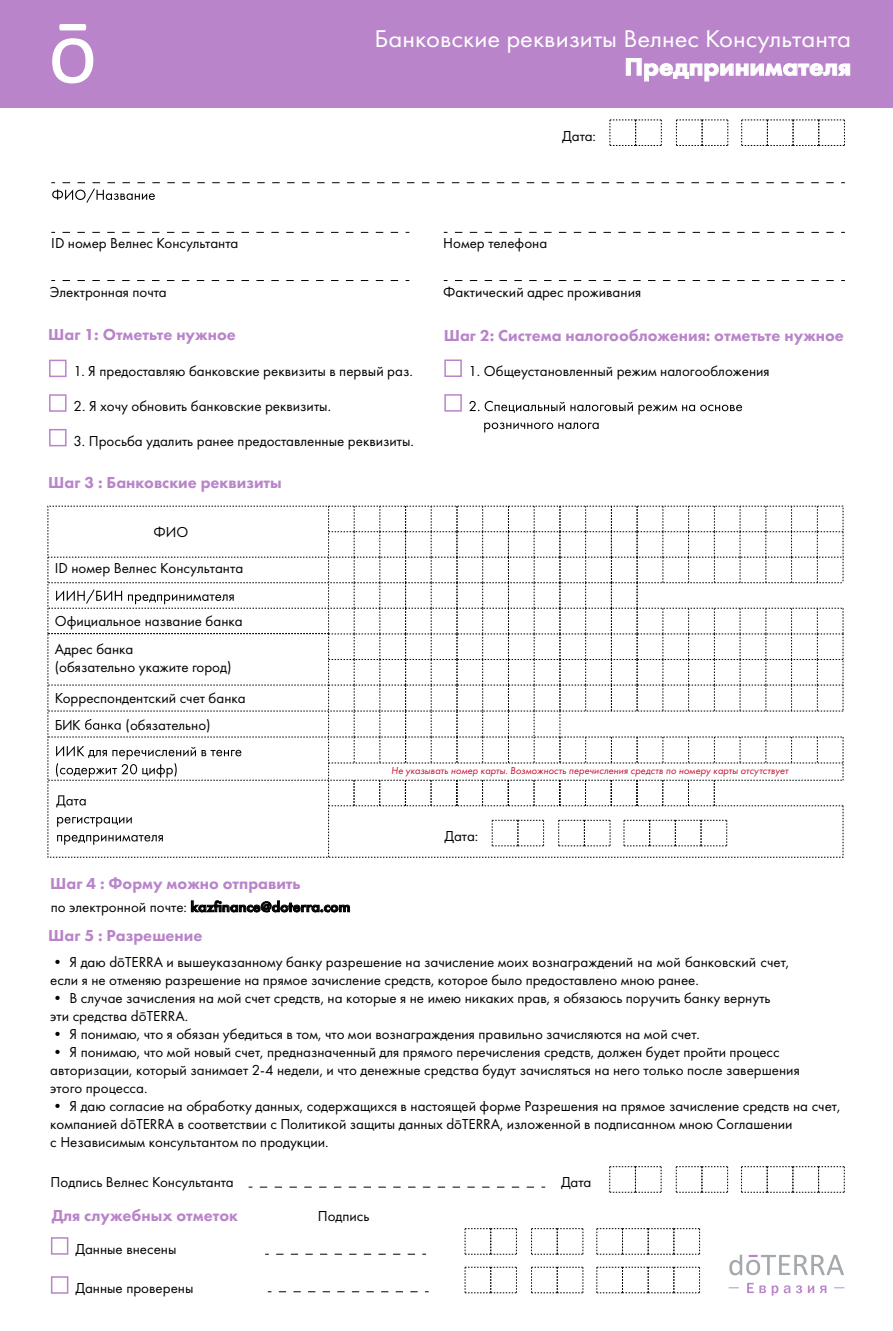
<style>
.page{position:relative;width:893px;height:1331px;background:#fff}
.page>*{position:absolute;margin:0;border:0;box-sizing:border-box;transform-origin:0 0}
.t1{font:25.2px "Futura PT";color:#fff;scale:1.06 1}
.t2{font:800 25.2px "Futura PT";color:#fff;scale:1.06 1}
.t3{font:800 16.5px "Futura PT";color:#b984ca}
.t4{font:15px/18px "Futura PT";color:#000}
.t5{font:600 15px "Futura PT";color:#000}
.t6{font:italic 10.5px "Futura PT";color:#c9142f}
.s1{font-weight:400}
</style>
<div class="page">
<svg style="left:51px;top:182px;width:794px;height:21px"></svg>
<svg style="left:63px;top:232px;width:346px;height:1px"></svg>
<svg style="left:455px;top:232px;width:390px;height:1px"></svg>
<svg style="left:63px;top:280px;width:346px;height:1px"></svg>
<svg style="left:455px;top:280px;width:390px;height:1px"></svg>
<div style="left:0;top:0;width:893px;height:107px;background:#b984ca"></div>
<svg style="left:59px;top:24px;width:27px;height:6px"></svg>
<svg style="left:52px;top:38px;width:41px;height:45px"></svg>
<div style="left:49px;top:360px;width:18px;height:17px;border:2px solid #b984ca"></div>
<div style="left:49px;top:394px;width:18px;height:18px;border:2px solid #b984ca"></div>
<div style="left:49px;top:429px;width:18px;height:17px;border:2px solid #b984ca"></div>
<svg style="left:626px;top:58px;width:224px;height:24px"></svg>
<svg style="left:268px;top:1291px;width:150px;height:1px"></svg>
<svg style="left:729px;top:1255px;width:115px;height:20px"></svg>
<svg style="left:747px;top:1283px;width:19px;height:10px"></svg>
<svg style="left:772px;top:1285px;width:6px;height:11px"></svg>
<svg style="left:784px;top:1285px;width:18px;height:8px"></svg>
<svg style="left:808px;top:1285px;width:6px;height:8px"></svg>
<svg style="left:820px;top:1285px;width:6px;height:8px"></svg>
<svg style="left:265px;top:1254px;width:150px;height:1px"></svg>
<div style="left:51px;top:1237px;width:17px;height:18px;border:2px solid #b984ca"></div>
<div style="left:51px;top:1276px;width:17px;height:18px;border:2px solid #b984ca"></div>
<svg style="left:484px;top:422px;width:115px;height:10px"></svg>
<svg style="left:465px;top:1228px;width:52px;height:27px"></svg>
<svg style="left:531px;top:1228px;width:53px;height:27px"></svg>
<svg style="left:597px;top:1228px;width:103px;height:27px"></svg>
<svg style="left:465px;top:1267px;width:52px;height:26px"></svg>
<svg style="left:531px;top:1267px;width:53px;height:26px"></svg>
<svg style="left:597px;top:1267px;width:103px;height:26px"></svg>
<svg style="left:610px;top:120px;width:52px;height:26px"></svg>
<svg style="left:676px;top:120px;width:52px;height:26px"></svg>
<svg style="left:741px;top:120px;width:104px;height:26px"></svg>
<svg style="left:191px;top:900px;width:159px;height:12px"></svg>
<svg style="left:249px;top:1187px;width:285px;height:1px"></svg>
<svg style="left:609px;top:1166px;width:53px;height:27px"></svg>
<svg style="left:676px;top:1166px;width:52px;height:27px"></svg>
<svg style="left:741px;top:1166px;width:104px;height:27px"></svg>
<div style="left:444px;top:359px;width:18px;height:18px;border:2px solid #b984ca"></div>
<div style="left:444px;top:394px;width:18px;height:18px;border:2px solid #b984ca"></div>
<svg style="left:469px;top:401px;width:273px;height:13px"></svg>
<svg style="left:48px;top:506px;width:796px;height:351px"></svg>
<h1 class="t1" style="left:374px;top:24px;width:451px">Банковские реквизиты Велнес Консультанта</h1>
<h1 class="t2" style="left:624px;top:51px;width:215px">Предпринимателя</h1>
<p class="t4" style="left:562px;top:127px;width:35px">Дата:</p>
<p class="t4" style="left:51px;top:234px;width:188px">ID номер Велнес Консультанта</p>
<p class="t4" style="left:443px;top:234px;width:105px">Номер телефона</p>
<p class="t4" style="left:50px;top:282px;width:118px">Электронная почта</p>
<p class="t4" style="left:443px;top:282px;width:199px">Фактический адрес проживания</p>
<p class="t3" style="left:48px;top:324px;width:189px">Шаг 1: Отметьте нужное</p>
<p class="t3" style="left:444px;top:325px;width:402px">Шаг 2: Система налогообложения: отметьте нужное</p>
<p class="t4" style="left:74px;top:362px;width:341px">1. Я предоставляю банковские реквизиты в первый раз.</p>
<p class="t4" style="left:74px;top:397px;width:259px">2. Я хочу обновить банковские реквизиты.</p>
<p class="t4" style="left:74px;top:432px;width:342px">3. Просьба удалить ранее предоставленные реквизиты.</p>
<p class="t3" style="left:48px;top:472px;width:235px">Шаг 3 : Банковские реквизиты</p>
<p class="t4" style="left:154px;top:523px;width:36px">ФИО</p>
<p class="t4" style="left:55px;top:559px;width:190px">ID номер Велнес Консультанта</p>
<p class="t4" style="left:55px;top:607px;width:189px;line-height:28.2px">Официальное название банка<br>Адрес банка</p>
<p class="t4" style="left:55px;top:652px;width:192px;line-height:30.3px">(обязательно укажите город)<br>Корреспондентский счет банка</p>
<p class="t4" style="left:55px;top:715px;width:27px">БИК</p>
<p class="t4" style="left:126px;top:715px;width:87px">(обязательно)</p>
<p class="t4" style="left:468px;top:362px;width:303px">1. Общеустановленный режим налогообложения</p>
<p class="t6" style="left:391px;top:765px;width:399px">Не указывать номер карты. Возможность перечисления средств по номеру карты отсутствует</p>
<p class="t3" style="left:50px;top:873px;width:252px">Шаг 4 : Форму можно отправить</p>
<p class="t5" style="left:51px;top:897px;width:301px"><span class="s1">по электронной почте:</span> kazfinance@doterra.com</p>
<p class="t3" style="left:48px;top:925px;width:156px">Шаг 5 : Разрешение</p>
<p class="t4" style="left:444px;top:827px;width:35px">Дата:</p>
<p class="t4" style="left:50px;top:952px;width:741px">• Я даю dōTERRA и вышеуказанному банку разрешение на зачисление моих вознаграждений на мой банковский счет, если я не отменяю разрешение на прямое зачисление средств, которое было предоставлено мною ранее.</p>
<p class="t4" style="left:50px;top:988px;width:722px">• В случае зачисления на мой счет средств, на которые я не имею никаких прав, я обязаюсь поручить банку вернуть эти средства dōTERRA.</p>
<p class="t4" style="left:50px;top:1024px;width:651px">• Я понимаю, что я обязан убедиться в том, что мои вознаграждения правильно зачисляются на мой счет.</p>
<p class="t4" style="left:50px;top:1042px;width:751px">• Я понимаю, что мой новый счет, предназначенный для прямого перечисления средств, должен будет пройти процесс авторизации, который занимает 2-4 недели, и что денежные средства будут зачисляться на него только после завершения этого процесса.</p>
<p class="t4" style="left:50px;top:1097px;width:792px">• Я даю согласие на обработку данных, содержащихся в настоящей форме Разрешения на прямое зачисление средств на счет, компанией dōTERRA в соответствии с Политикой защиты данных dōTERRA, изложенной в подписанном мною Соглашении<br>с Независимым консультантом по продукции.</p>
<p class="t4" style="left:51px;top:1173px;width:185px">Подпись Велнес Консультанта</p>
<p class="t4" style="left:561px;top:1173px;width:32px">Дата</p>
<p class="t3" style="left:52px;top:1205px;width:188px">Для служебных отметок</p>
<p class="t4" style="left:318px;top:1207px;width:53px">Подпись</p>
<p class="t4" style="left:75px;top:1240px;width:103px">Данные внесены</p>
<p class="t4" style="left:75px;top:1279px;width:120px">Данные проверены</p>
</div>
